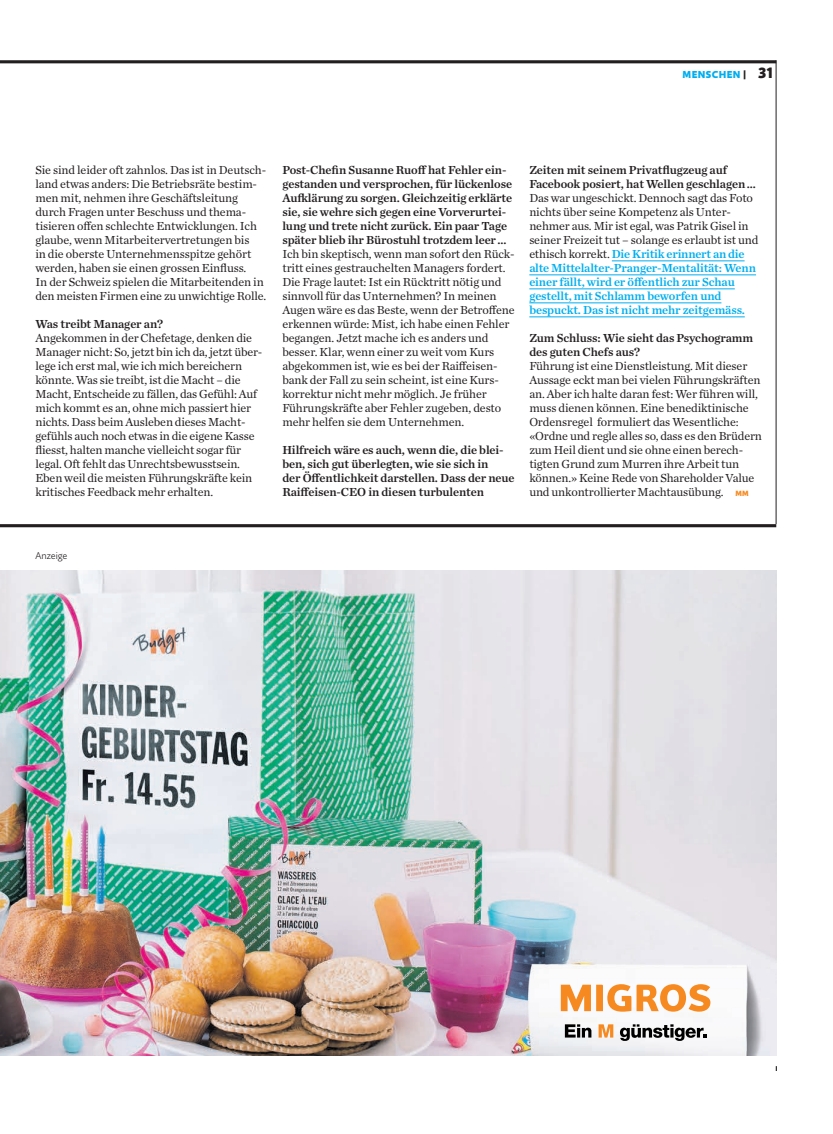
<style>
.page{position:relative;width:833px;height:1134px;background:#fff}
.page>*{position:absolute;margin:0;border:0;box-sizing:border-box;transform-origin:0 0}
._220_LT_Frage_CT_x40{font:12.25px/14px "Chronicle Text G1";letter-spacing:-.01em;color:#231f20}
._221_LT_Antwort_CT_x{font:12.25px/14px "Chronicle Text G1";letter-spacing:-.015em;color:#231f20}
._221_LT_Antwort_CT_x-2{font:12.25px/14px "Chronicle Text G1 Semi";letter-spacing:-.01em;color:#231f20}
._220_LT_Frage_CT_x40-2{font:12.25px/14px "Chronicle Text G1 Semi";letter-spacing:-.01em;color:#231f20}
._300_Rubrik_Ausgabe{font:900 10px "Quire Sans Pro";letter-spacing:.04em;color:#00aeef}
._330_Fussnote_QS_x13{font:300 9.75px "Quire Sans Pro";color:#231f20}
.s1{color:#231f20}
.s2{font-size:15px;color:#231f20}
.s3{font-family:"Chronicle Text G1 Semi"}
.s4{font-family:"Chronicle Text G1 Semi";color:#00aeef}
.s5{font-family:"Quire Sans Pro";font-weight:900;font-size:7.5px;color:#f6891f}
</style>
<div class="page">
<img style="left:0;top:570px;width:776px;height:485px">
<img style="left:482px;top:1055px;width:294px;height:1px">
<img style="left:482px;top:912px;width:294px;height:143px">
<svg style="left:565px;top:1024px;width:26px;height:13px"></svg>
<svg style="left:598px;top:1024px;width:15px;height:13px"></svg>
<svg style="left:620px;top:1024px;width:86px;height:17px"></svg>
<svg style="left:561px;top:984px;width:149px;height:28px"></svg>
<hr style="left:612px;top:261px;width:132px;height:1px;background:#00aeef">
<hr style="left:529px;top:275px;width:227px;height:1px;background:#00aeef">
<hr style="left:529px;top:289px;width:206px;height:1px;background:#00aeef">
<hr style="left:529px;top:303px;width:192px;height:1px;background:#00aeef">
<hr style="left:529px;top:317px;width:216px;height:1px;background:#00aeef">
<hr style="left:0;top:524px;width:776px;height:3px;background:#231f20">
<hr style="left:776px;top:60px;width:1px;height:464px;background:#231f20">
<hr style="left:0;top:60px;width:776px;height:3px;background:#231f20">
<p class="_300_Rubrik_Ausgabe" style="left:682px;top:68px;width:92px">MENSCHEN <span class="s1">|</span> <span class="s2">31</span></p>
<p class="_221_LT_Antwort_CT_x" style="left:35px;top:162px;width:232px">Sie sind leider oft zahnlos. Das ist in Deutsch&shy;land etwas anders: Die Betriebsräte bestim&shy;men mit, nehmen ihre Geschäftsleitung durch Fragen unter Beschuss und thema-- tisieren offen schlechte Entwicklungen. Ich glaube, wenn Mitarbeitervertretungen bis<br>in die oberste Unternehmensspitze gehört werden, haben sie einen grossen Einfluss.<br>In der Schweiz spielen die Mitarbeitenden in den meisten Firmen eine zu unwichtige Rolle.</p>
<p class="_220_LT_Frage_CT_x40-2" style="left:35px;top:316px;width:129px">Was treibt Manager an?</p>
<p class="_221_LT_Antwort_CT_x" style="left:35px;top:330px;width:228px">Angekommen in der Chefetage, denken die Manager nicht: So, jetzt bin ich da, jetzt über&shy;lege ich erst mal, wie ich mich bereichern könnte. Was sie treibt, ist die Macht – die Macht, Entscheide zu fällen, das Gefühl: Auf mich kommt es an, ohne mich passiert hier nichts. Dass beim Ausleben dieses Macht&shy;gefühls auch noch etwas in die eigene Kasse fliesst, halten manche vielleicht sogar für legal. Oft fehlt das Unrechtsbewusstsein.<br>Eben weil die meisten Führungskräfte kein kritisches Feedback mehr erhalten.</p>
<p class="_221_LT_Antwort_CT_x-2" style="left:282px;top:162px;width:231px">Post-Chefin Susanne Ruoff hat Fehler ein&shy;gestanden und versprochen, für lückenlose Aufklärung zu sorgen. Gleichzeitig erklärte sie, sie wehre sich gegen eine Vorverurtei&shy;lung und trete nicht zurück. Ein paar Tage später blieb ihr Bürostuhl trotzdem leer …</p>
<p class="_220_LT_Frage_CT_x40" style="left:282px;top:246px;width:234px">Ich bin skeptisch, wenn man sofort den Rück&shy;tritt eines gestrauchelten Managers fordert.<br>Die Frage lautet: Ist ein Rücktritt nötig und sinnvoll für das Unternehmen? In meinen Augen wäre es das Beste, wenn der Betroffene erkennen würde: Mist, ich habe einen Fehler begangen. Jetzt mache ich es anders und besser. Klar, wenn einer zu weit vom Kurs abgekommen ist, wie es bei der Raiffeisen&shy;bank der Fall zu sein scheint, ist eine Kurs&shy;korrektur nicht mehr möglich. Je früher Führungskräfte aber Fehler zugeben, desto mehr helfen sie dem Unternehmen.</p>
<p class="_220_LT_Frage_CT_x40-2" style="left:282px;top:442px;width:234px">Hilfreich wäre es auch, wenn die, die blei&shy;ben, sich gut überlegten, wie sie sich in<br>der Öffentlichkeit darstellen. Dass der neue Raiffeisen-CEO in diesen turbulenten</p>
<p class="_220_LT_Frage_CT_x40" style="left:529px;top:162px;width:231px"><span class="s3">Zeiten mit seinem Privatflugzeug auf Facebook posiert, hat Wellen geschlagen … </span>Das war ungeschickt. Dennoch sagt das Foto nichts über seine Kompetenz als Unter&shy;nehmer aus. Mir ist egal, was Patrik Gisel in seiner Freizeit tut – solange es erlaubt ist und ethisch korrekt. <span class="s4">Die Kritik erinnert an die alte Mittelalter-Pranger-Mentalität: Wenn einer fällt, wird er öffentlich zur Schau gestellt, mit Schlamm beworfen und bespuckt. Das ist nicht mehr zeitgemäss.</span></p>
<p class="_220_LT_Frage_CT_x40" style="left:529px;top:330px;width:234px"><span class="s3">Zum Schluss: Wie sieht das Psychogramm des guten Chefs aus?<br></span>Führung ist eine Dienstleistung. Mit dieser Aussage eckt man bei vielen Führungskräften an. Aber ich halte daran fest: Wer führen will, muss dienen können. Eine benediktinische Ordensregel formuliert das Wesentliche: «Ordne und regle alles so, dass es den Brüdern zum Heil dient und sie ohne einen berech&shy;tigten Grund zum Murren ihre Arbeit tun können.» Keine Rede von Shareholder Value und unkontrollierter Machtausübung. <span class="s5">MM</span></p>
<p class="_330_Fussnote_QS_x13" style="left:35px;top:550px;width:34px">Anzeige</p>
</div>
